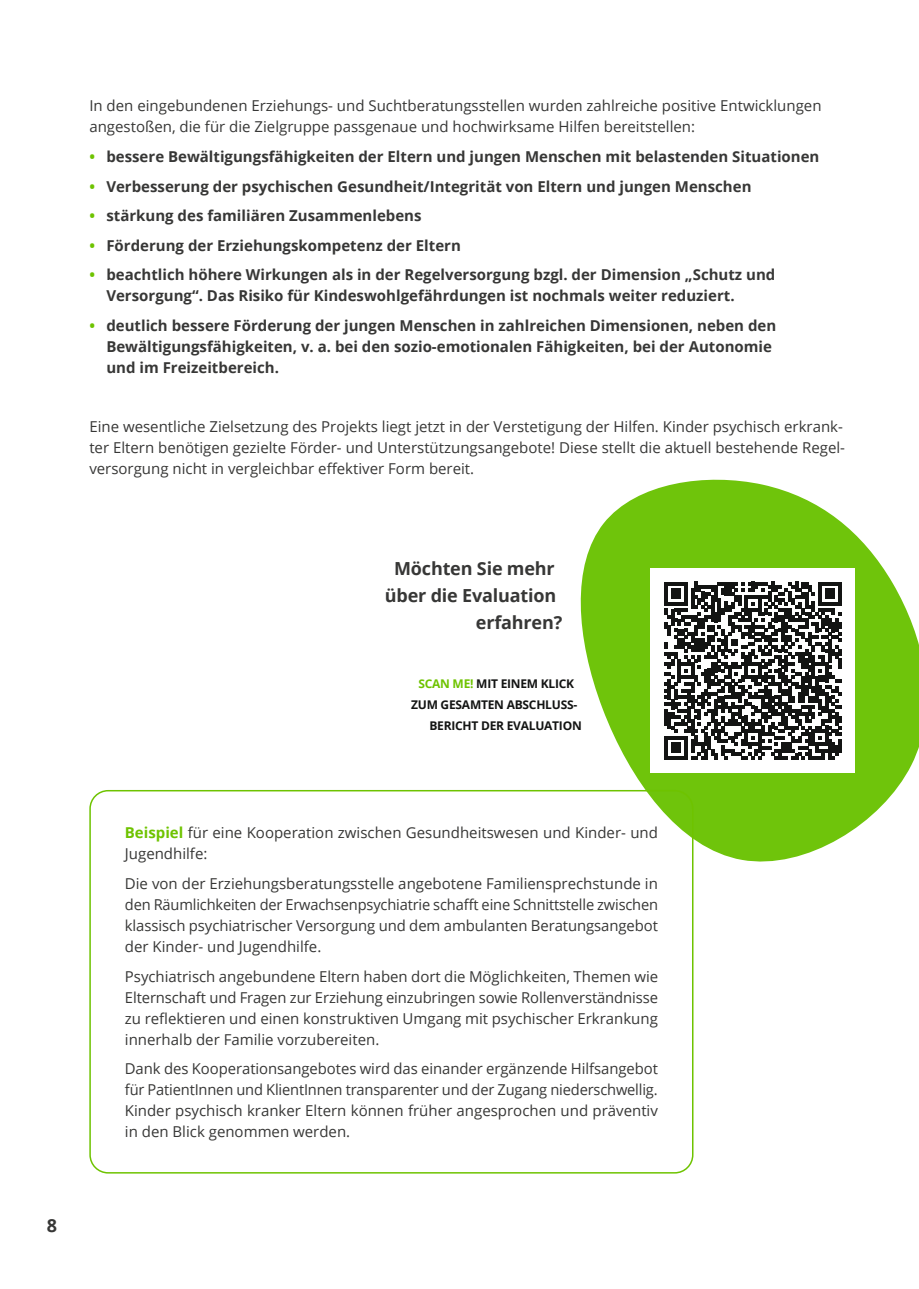
<style>
.page{position:relative;width:919px;height:1289px;background:#fff}
.page>*{position:absolute;margin:0;border:0;box-sizing:border-box;transform-origin:0 0}
.t1{font:700 18px "Open Sans";letter-spacing:-.01em;color:#373736}
.t2{font:15px/21px "Open Sans";color:#373736}
.t3{font:700 15px/21px "Open Sans";color:#373736}
.t4{font:700 12px "Open Sans";letter-spacing:-.02em;color:#131413}
.s1{color:#6ec300}
.s2{font-weight:700;color:#6ec300}
</style>
<div class="page">
<svg style="left:580px;top:479px;width:338px;height:392px;fill:#6fc40b"></svg>
<div style="left:650px;top:568px;width:205px;height:204px;background:#fff"></div>
<svg style="left:664px;top:582px;width:177px;height:177px"></svg>
<div style="left:89px;top:790px;width:604px;height:383px;border:2px solid #6ec300;border-radius:18px"></div>
<p class="t2" style="left:89px;top:95px;width:733px">In den eingebundenen Erziehungs- und Suchtberatungsstellen wurden zahlreiche positive Entwicklungen angestoßen, die für die Zielgruppe passgenaue und hochwirksame Hilfen bereitstellen:</p>
<p class="t3" style="left:89px;top:146px;width:731px"><span class="s1">•</span> bessere Bewältigungsfähigkeiten der Eltern und jungen Menschen mit belastenden Situationen</p>
<p class="t3" style="left:89px;top:175px;width:663px"><span class="s1">•</span> Verbesserung der psychischen Gesundheit/Integrität von Eltern und jungen Menschen</p>
<p class="t3" style="left:89px;top:205px;width:334px"><span class="s1">•</span> stärkung des familiären Zusammenlebens</p>
<p class="t3" style="left:89px;top:234px;width:373px"><span class="s1">•</span> Förderung der Erziehungskompetenz der Eltern</p>
<p class="t3" style="left:106px;top:264px;width:670px;text-indent:-17px"><span class="s1">•</span> beachtlich höhere Wirkungen als in der Regelversorgung bzgl. der Dimension „Schutz und<br>Versorgung“. Das Risiko für Kindeswohlgefährdungen ist nochmals weiter reduziert.</p>
<p class="t3" style="left:106px;top:314px;width:671px;text-indent:-17px"><span class="s1">•</span> deutlich bessere Förderung der jungen Menschen in zahlreichen Dimensionen, neben den<br>Bewältigungsfähigkeiten, v. a. bei den sozio-emotionalen Fähigkeiten, bei der Autonomie und im Freizeitbereich.</p>
<p class="t2" style="left:89px;top:415px;width:757px">Eine wesentliche Zielsetzung des Projekts liegt jetzt in der Verstetigung der Hilfen. Kinder psychisch erkrank&shy;ter Eltern benötigen gezielte Förder- und Unterstützungsangebote! Diese stellt die aktuell bestehende Regel&shy;versorgung nicht in vergleichbar effektiver Form bereit.</p>
<p class="t1" style="left:394px;top:556px;width:162px">Möchten Sie mehr</p>
<p class="t1" style="left:385px;top:583px;width:173px">über die Evaluation</p>
<p class="t1" style="left:476px;top:610px;width:88px">erfahren?</p>
<p class="t4" style="left:418px;top:675px;width:157px"><span class="s1">SCAN ME!</span> MIT EINEM KLICK</p>
<p class="t4" style="left:411px;top:696px;width:168px">ZUM GESAMTEN ABSCHLUSS-</p>
<p class="t4" style="left:429px;top:717px;width:154px">BERICHT DER EVALUATION</p>
<p class="t1" style="left:47px;top:1212px;width:12px">8</p>
<p class="t2" style="left:125px;top:822px;width:534px"><span class="s2">Beispiel</span> für eine Kooperation zwischen Gesundheitswesen und Kinder- und<br>Jugendhilfe:</p>
<p class="t2" style="left:125px;top:872px;width:534px;text-align:justify">Die von der Erziehungsberatungsstelle angebotene Familiensprechstunde in den Räumlichkeiten der Erwachsenpsychiatrie schafft eine Schnittstelle zwischen klassisch psychiatrischer Versorgung und dem ambulanten Beratungsangebot der Kinder- und Jugendhilfe.</p>
<p class="t2" style="left:125px;top:965px;width:534px;text-align:justify">Psychiatrisch angebundene Eltern haben dort die Möglichkeiten, Themen wie Elternschaft und Fragen zur Erziehung einzubringen sowie Rollenverständnisse zu reflektieren und einen konstruktiven Umgang mit psychischer Erkrankung innerhalb der Familie vorzubereiten.</p>
<p class="t2" style="left:125px;top:1057px;width:534px;text-align:justify">Dank des Kooperationsangebotes wird das einander ergänzende Hilfsangebot für PatientInnen und KlientInnen transparenter und der Zugang niederschwellig.<br>Kinder psychisch kranker Eltern können früher angesprochen und präventiv in den Blick genommen werden.</p>
</div>
